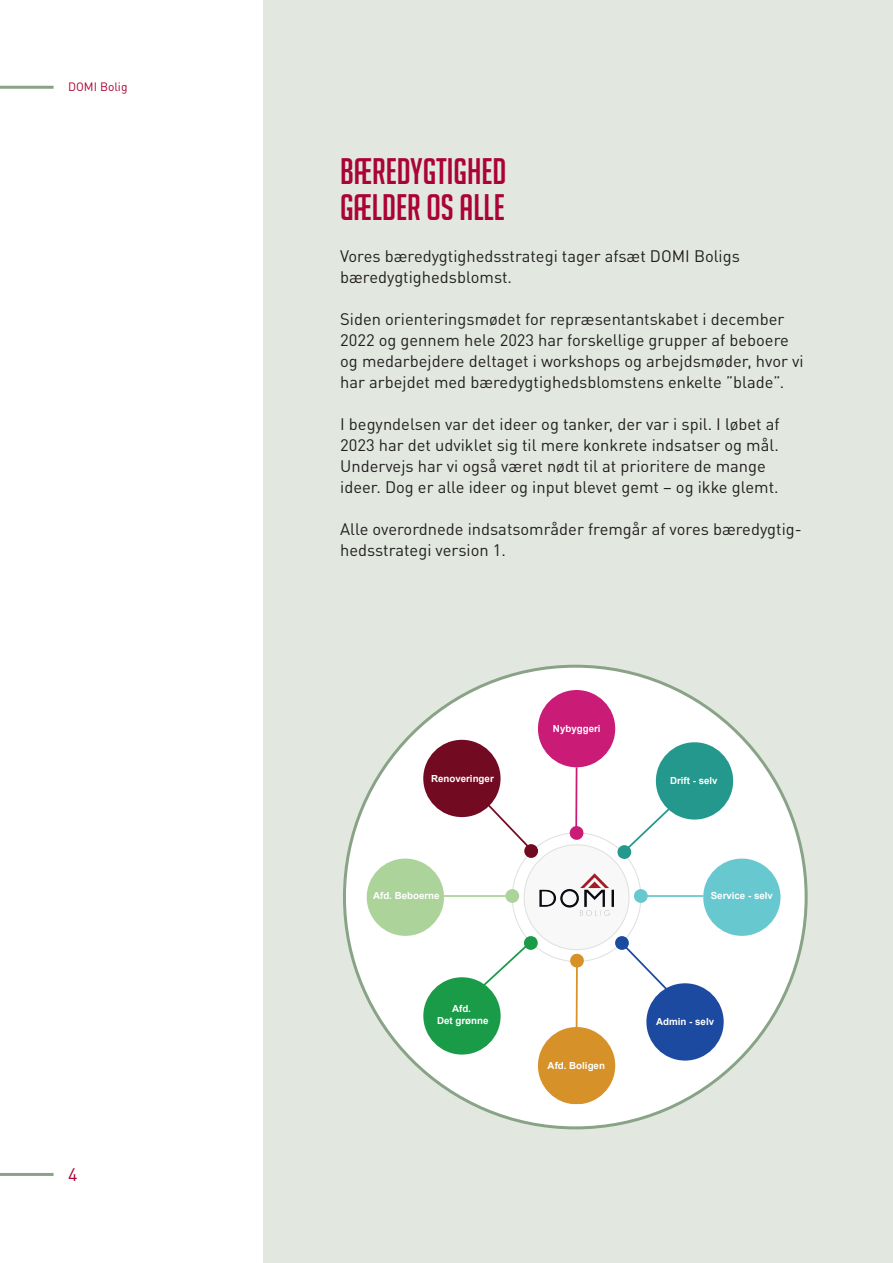
<style>
.page{position:relative;width:893px;height:1263px;background:#fff}
.page>*{position:absolute;margin:0;border:0;box-sizing:border-box;transform-origin:0 0}
.Overskrift{font:36px/36px "Big Noodle Titling";color:#ab0333}
.t1{font:18px "DIN Pro";color:#ab0333}
.Brød{font:16.5px/21px "DIN Pro";color:#231f20}
.t2{font:12px "DIN Pro";color:#ab0333}
.t3{font:700 9.75px/11.7px "Arial";color:#fff;text-align:center}
</style>
<div class="page">
<hr style="left:0;top:1173px;width:54px;height:3px;background:#89a387">
<hr style="left:0;top:86px;width:54px;height:3px;background:#89a387">
<div style="left:264px;top:0;width:629px;height:1263px;background:#e2e8e0"></div>
<div style="left:344px;top:666px;width:462px;height:462px;background:#fff;border-radius:50%"></div>
<div style="left:524px;top:845px;width:105px;height:105px;background:#f7f8f7;border-radius:50%"></div>
<div style="left:538px;top:690px;width:77px;height:77px;background:#ca1c77;border-radius:50%"></div>
<div style="left:423px;top:740px;width:78px;height:77px;background:#720b22;border-radius:50%"></div>
<div style="left:646px;top:983px;width:78px;height:77px;background:#1c4aa0;border-radius:50%"></div>
<div style="left:703px;top:858px;width:77px;height:78px;background:#67c9cf;border-radius:50%"></div>
<div style="left:367px;top:858px;width:77px;height:78px;background:#acd49a;border-radius:50%"></div>
<div style="left:423px;top:977px;width:78px;height:77px;background:#1a9b48;border-radius:50%"></div>
<svg style="left:615px;top:936px;width:14px;height:14px"></svg>
<svg style="left:569px;top:825px;width:15px;height:15px"></svg>
<div style="left:634px;top:889px;width:14px;height:14px;background:#67c9cf;border-radius:50%"></div>
<div style="left:505px;top:889px;width:14px;height:14px;background:#acd49a;border-radius:50%"></div>
<div style="left:524px;top:844px;width:14px;height:14px;background:#720b22;border-radius:50%"></div>
<svg style="left:617px;top:938px;width:55px;height:57px"></svg>
<svg style="left:478px;top:935px;width:60px;height:56px"></svg>
<hr style="left:575px;top:767px;width:2px;height:68px;background:#ca1c77">
<svg style="left:486px;top:802px;width:50px;height:53px"></svg>
<hr style="left:444px;top:895px;width:74px;height:2px;background:#abd499">
<hr style="left:636px;top:895px;width:67px;height:2px;background:#68c9cf">
<div style="left:538px;top:1027px;width:77px;height:77px;background:#d79129;border-radius:50%"></div>
<svg style="left:569px;top:953px;width:16px;height:15px"></svg>
<hr style="left:576px;top:959px;width:2px;height:68px;background:#d79229">
<div style="left:656px;top:742px;width:77px;height:77px;background:#24988c;border-radius:50%"></div>
<svg style="left:617px;top:802px;width:59px;height:57px"></svg>
<img style="left:539px;top:874px;width:75px;height:42px">
<p class="t2" style="left:68px;top:78px;width:61px">DOMI Bolig</p>
<p class="t1" style="left:68px;top:1160px;width:11px">4</p>
<p class="Overskrift" style="left:340px;top:153px;width:168px">BÆREDYGTIGHED<br>GÆLDER OS ALLE</p>
<p class="Brød" style="left:340px;top:244px;width:401px">Vores bæredygtighedsstrategi tager afsæt DOMI Boligs bæredygtighedsblomst.</p>
<p class="Brød" style="left:340px;top:307px;width:465px">Siden orienteringsmødet for repræsentantskabet i december 2022 og gennem hele 2023 har forskellige grupper af beboere og medarbejdere deltaget i workshops og arbejdsmøder, hvor vi har arbejdet med bæredygtighedsblomstens enkelte ”blade”.</p>
<p class="Brød" style="left:340px;top:412px;width:441px">I begyndelsen var det ideer og tanker, der var i spil. I løbet af 2023 har det udviklet sig til mere konkrete indsatser og mål.<br>Undervejs har vi også været nødt til at prioritere de mange ideer. Dog er alle ideer og input blevet gemt – og ikke glemt.</p>
<p class="Brød" style="left:340px;top:517px;width:463px">Alle overordnede indsatsområder fremgår af vores bæredygtig&shy;hedsstrategi version 1.</p>
<p class="t3" style="left:553px;top:723px;width:49px">Nybyggeri</p>
<p class="t3" style="left:431px;top:773px;width:64px">Renoveringer</p>
<p class="t3" style="left:670px;top:775px;width:49px">Drift - selv</p>
<p class="t3" style="left:373px;top:890px;width:68px">Afd. Beboerne</p>
<p class="t3" style="left:711px;top:890px;width:64px">Service - selv</p>
<p class="t3" style="left:437px;top:1003px;width:53px">Afd.<br>Det grønne</p>
<p class="t3" style="left:548px;top:1060px;width:59px">Afd. Boligen</p>
<p class="t3" style="left:656px;top:1016px;width:59px">Admin - selv</p>
</div>
